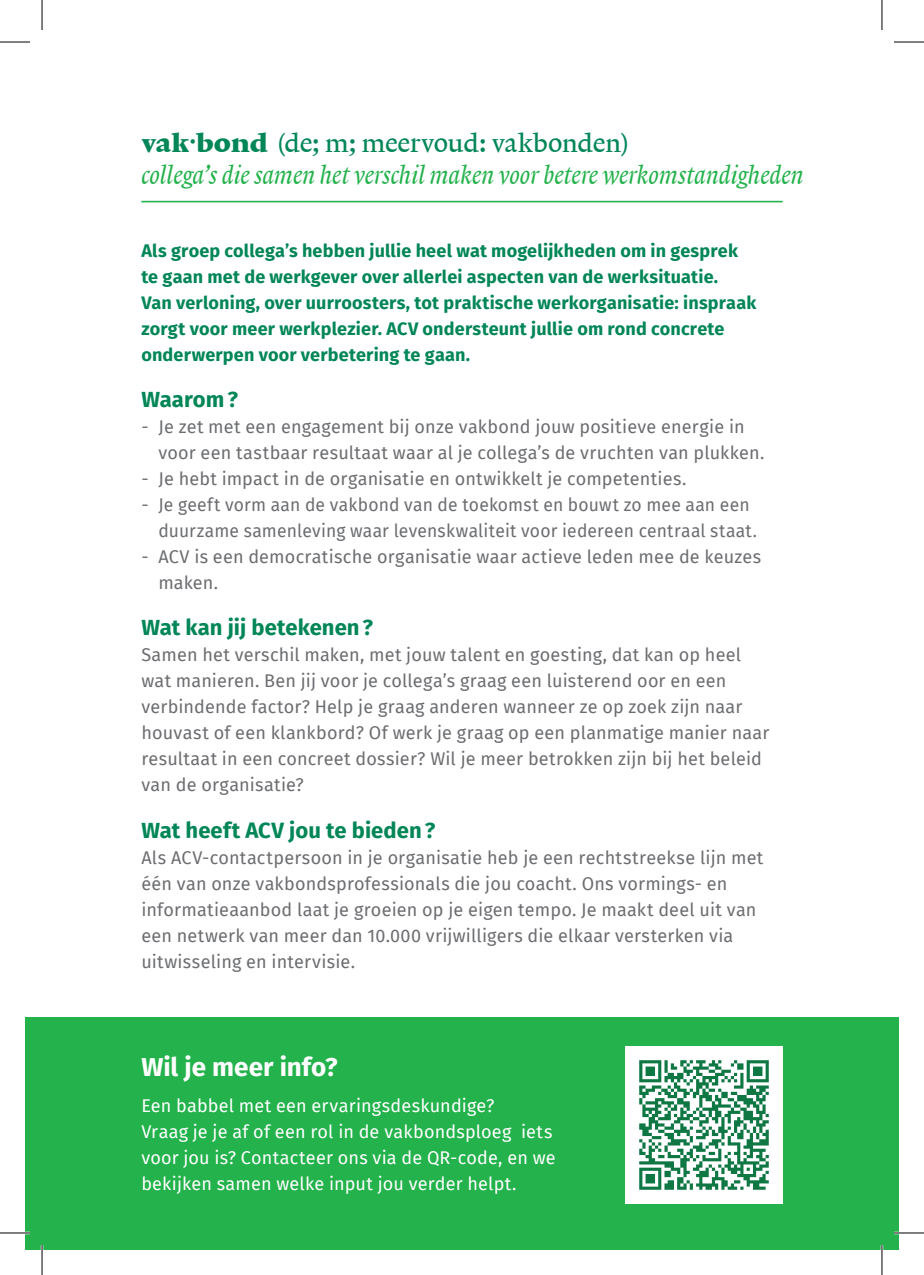
<style>
.page{position:relative;width:924px;height:1275px;background:#fff}
.page>*{position:absolute;margin:0;border:0;box-sizing:border-box;transform-origin:0 0}
.t1{font:26.6px "Lexicon No 1 Italic A Tab";letter-spacing:-.005em;color:#23b24b;scale:.92 1}
.t2{font:26.6px "Lexicon No 1 Roman A Med";letter-spacing:-.015em;color:#008657}
.t3{font:700 26px "Fira Sans";color:#fff}
.t4{font:700 22px "Fira Sans";color:#008657}
.t5{font:18px/26px "Fira Sans";letter-spacing:.01em;color:#6c6d70}
.t6{font:700 18px/26px "Fira Sans";letter-spacing:.01em;color:#008657}
.t7{font:18px/26px "Fira Sans";letter-spacing:.01em;color:#fff}
.s1{font-family:"Lexicon No 1 Roman F Txt"}
</style>
<div class="page">
<div style="left:25px;top:1017px;width:873px;height:233px;background:#23b24b"></div>
<img style="left:625px;top:1046px;width:157px;height:157px">
<hr style="left:141px;top:201px;width:641px;height:1px;background:#23b24b">
<hr style="left:0;top:1231px;width:30px;height:3px;background:#fff">
<hr style="left:893px;top:1231px;width:30px;height:3px;background:#fff">
<hr style="left:41px;top:1245px;width:2px;height:30px;background:#fff">
<hr style="left:880px;top:1245px;width:2px;height:30px;background:#fff">
<hr style="left:0;top:42px;width:30px;height:1px;background:#000">
<hr style="left:893px;top:42px;width:30px;height:1px;background:#000">
<hr style="left:0;top:1232px;width:30px;height:1px;background:#000">
<hr style="left:893px;top:1232px;width:30px;height:1px;background:#000">
<hr style="left:42px;top:0;width:1px;height:30px;background:#000">
<hr style="left:42px;top:1245px;width:1px;height:30px;background:#000">
<hr style="left:881px;top:0;width:1px;height:30px;background:#000">
<hr style="left:881px;top:1245px;width:1px;height:30px;background:#000">
<h1 class="t2" style="left:141px;top:129px;width:488px"><span class="s1">vak</span>;<span class="s1">bond</span> (de; m; meervoud: vakbonden)</h1>
<h1 class="t1" style="left:141px;top:160px;width:721px">collega’s die samen het verschil maken voor betere werkomstandigheden</h1>
<p class="t6" style="left:141px;top:237px;width:616px">Als groep collega’s hebben jullie heel wat mogelijkheden om in gesprek te gaan met de werkgever over allerlei aspecten van de werksituatie.<br>Van verloning, over uurroosters, tot praktische werkorganisatie: inspraak zorgt voor meer werkplezier. ACV ondersteunt jullie om rond concrete onderwerpen voor verbetering te gaan.</p>
<p class="t4" style="left:141px;top:381px;width:98px">Waarom ?</p>
<p class="t5" style="left:158px;top:413px;width:607px;text-indent:-17px">- Je zet met een engagement bij onze vakbond jouw positieve energie in voor een tastbaar resultaat waar al je collega’s de vruchten van plukken.</p>
<p class="t5" style="left:141px;top:465px;width:546px">- Je hebt impact in de organisatie en ontwikkelt je competenties.</p>
<p class="t5" style="left:158px;top:491px;width:599px;text-indent:-17px">- Je geeft vorm aan de vakbond van de toekomst en bouwt zo mee aan een duurzame samenleving waar levenskwaliteit voor iedereen centraal staat.</p>
<p class="t5" style="left:158px;top:543px;width:604px;text-indent:-17px">- ACV is een democratische organisatie waar actieve leden mee de keuzes maken.</p>
<p class="t4" style="left:141px;top:609px;width:233px">Wat kan jij betekenen ?</p>
<p class="t5" style="left:141px;top:641px;width:629px">Samen het verschil maken, met jouw talent en goesting, dat kan op heel wat manieren. Ben jij voor je collega’s graag een luisterend oor en een verbindende factor? Help je graag anderen wanneer ze op zoek zijn naar houvast of een klankbord? Of werk je graag op een planmatige manier naar resultaat in een concreet dossier? Wil je meer betrokken zijn bij het beleid van de organisatie?</p>
<p class="t4" style="left:141px;top:811px;width:295px">Wat heeft ACV jou te bieden ?</p>
<p class="t5" style="left:141px;top:843px;width:623px">Als ACV-contactpersoon in je organisatie heb je een rechtstreekse lijn met één van onze vakbondsprofessionals die jou coacht. Ons vormings- en informatieaanbod laat je groeien op je eigen tempo. Je maakt deel uit van een netwerk van meer dan 10.000 vrijwilligers die elkaar versterken via uitwisseling en intervisie.</p>
<h2 class="t3" style="left:141px;top:1044px;width:198px">Wil je meer info?</h2>
<p class="t7" style="left:141px;top:1092px;width:416px">Een babbel met een ervaringsdeskundige?<br>Vraag je je af of een rol in de vakbondsploeg iets voor jou is? Contacteer ons via de QR-code, en we bekijken samen welke input jou verder helpt.</p>
</div>
